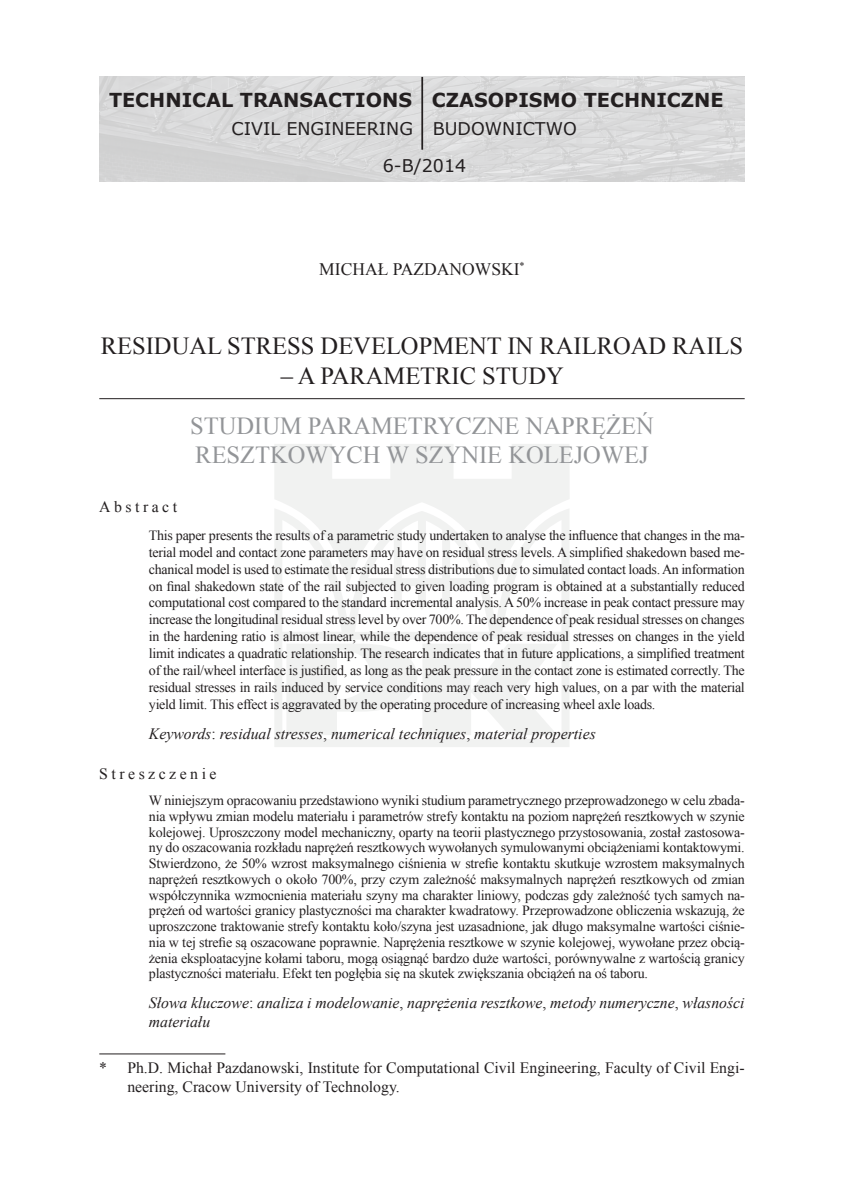
<style>
.page{position:relative;width:844px;height:1191px;background:#fff}
.page>*{position:absolute;margin:0;border:0;box-sizing:border-box;transform-origin:0 0}
.t1{font:24.5px "Times New Roman";color:#231f20}
.t2{font:24.5px "Times New Roman";color:#939598}
.t3{font:700 19.25px "Verdana";color:#231f20}
.t4{font:17.5px/37.3px "Verdana";color:#231f20}
.t5{font:17.5px "Times New Roman";color:#231f20}
.t6{font:italic 15.75px/18.9px "Times New Roman";color:#231f20}
.t7{font:15.75px/18.9px "Times New Roman";color:#231f20}
.t8{font:14px/15.8px "Times New Roman";letter-spacing:-.02em;color:#231f20;text-align:justify}
.t9{font:10.15px "Times New Roman";color:#231f20}
.s1{font-style:normal}
</style>
<div class="page">
<svg style="left:275px;top:444px;width:294px;height:303px;fill:#f1f2f1"></svg>
<hr style="left:99px;top:1053px;width:126px;height:1px;background:#231f20">
<hr style="left:99px;top:398px;width:645px;height:1px;background:#231f20">
<img style="left:99px;top:77px;width:645px;height:104px">
<hr style="left:421px;top:77px;width:2px;height:73px;background:#231f20">
<h2 class="t3" style="left:109px;top:86px;width:304px">TECHNICAL TRANSACTIONS</h2>
<p class="t4" style="left:382px;top:110px;width:85px;text-indent:-151px">CIVIL ENGINEERING<br>6-B/2014</p>
<h2 class="t3" style="left:432px;top:86px;width:293px">CZASOPISMO TECHNICZNE</h2>
<p class="t4" style="left:432px;top:110px;width:145px">BUDOWNICTWO</p>
<p class="t5" style="left:319px;top:257px;width:95px">MI CHAŁ PAZDANOWSKI</p>
<p class="t9" style="left:519px;top:259px;width:7px">*</p>
<h1 class="t1" style="left:101px;top:329px;width:287px">Residual stress DEVELO</h1>
<h1 class="t1" style="left:418px;top:329px;width:33px">PMEN</h1>
<h1 class="t1" style="left:486px;top:329px;width:70px">T IN RAILROAD</h1>
<h1 class="t1" style="left:672px;top:329px;width:15px">RAILS</h1>
<h1 class="t1" style="left:281px;top:359px;width:70px">– A PARAME</h1>
<h1 class="t1" style="left:420px;top:359px;width:145px">TRIC STUDY</h1>
<h1 class="t2" style="left:190px;top:409px;width:47px">STUDIUM</h1>
<h1 class="t2" style="left:308px;top:409px;width:30px">PARAME</h1>
<h1 class="t2" style="left:408px;top:409px;width:81px">TRYCZNE</h1>
<h1 class="t2" style="left:525px;top:409px;width:66px">NAPRężEŃ</h1>
<h1 class="t2" style="left:195px;top:439px;width:16px">RESZ</h1>
<h1 class="t2" style="left:255px;top:439px;width:36px">TKOW</h1>
<h1 class="t2" style="left:329px;top:439px;width:148px">YCH W SZYNIE</h1>
<h1 class="t2" style="left:508px;top:439px;width:18px">KOLE</h1>
<h1 class="t2" style="left:573px;top:439px;width:29px">JOWE</h1>
<h1 class="t2" style="left:639px;top:439px;width:11px">J</h1>
<p class="t7" style="left:99px;top:497px;width:79px">Abstract</p>
<p class="t8" style="left:149px;top:526px;width:597px;line-height:17px">This paper presents the results of a parametric study undertaken to analyse the influence that changes in the ma&shy;terial model and contact zone parameters may have on residual stress levels. A simplified shakedown based me&shy;chanical model is used to estimate the residual stress distributions due to simulated contact loads. An information on final shakedown state of the rail subjected to given loading program is obtained at a substantially reduced computational cost compared to the standard incremental analysis. A 50% increase in peak contact pressure may increase the longitudinal residual stress level by over 700%. The dependence of peak residual stresses on changes in the hardening ratio is almost linear, while the dependence of peak residual stresses on changes in the yield limit indicates a quadratic relationship. The research indicates that in future applications, a simplified treatment of the rail/wheel interface is justified, as long as the peak pressure in the contact zone is estimated correctly. The residual stresses in rails induced by service conditions may reach very high values, on a par with the material yield limit. This effect is aggravated by the operating procedure of increasing wheel axle loads.</p>
<p class="t6" style="left:149px;top:723px;width:448px">Keywords<span class="s1">:</span> residual stresses<span class="s1">,</span> numerical techniques<span class="s1">,</span> material properties</p>
<p class="t7" style="left:99px;top:763px;width:119px">S treszczenie</p>
<p class="t8" style="left:149px;top:792px;width:597px">W niniejszym opracowaniu przedstawiono wyniki studium parametrycznego przeprowadzonego w celu zbada&shy;nia wpływu zmian modelu materiału i parametrów strefy kontaktu na poziom naprężeń resztkowych w szynie kolejowej. Uproszczony model mechaniczny, oparty na teorii plastycznego przystosowania, został zastosowa&shy;ny do oszacowania rozkładu naprężeń resztkowych wywołanych symulowanymi obciążeniami kontaktowymi.<br>Stwierdzono, że 50% wzrost maksymalnego ciśnienia w strefie kontaktu skutkuje wzrostem maksymalnych naprężeń resztkowych o około 700%, przy czym zależność maksymalnych naprężeń resztkowych od zmian współczynnika wzmocnienia materiału szyny ma charakter liniowy, podczas gdy zależność tych samych na&shy;prężeń od wartości granicy plastyczności ma charakter kwadratowy. Przeprowadzone obliczenia wskazują, że uproszczone traktowanie strefy kontaktu koło/szyna jest uzasadnione, jak długo maksymalne wartości ciśnie&shy;nia w tej strefie są oszacowane poprawnie. Naprężenia resztkowe w szynie kolejowej, wywołane przez obcią&shy;żenia eksploatacyjne kołami taboru, mogą osiągnąć bardzo duże wartości, porównywalne z wartością granicy plastyczności materiału. Efekt ten pogłębia się na skutek zwiększania obciążeń na oś taboru.</p>
<p class="t6" style="left:149px;top:992px;width:597px">Słowa kluczowe<span class="s1">:</span> analiza i modelowanie<span class="s1">,</span> naprężenia resztkowe<span class="s1">,</span> metody numeryczne<span class="s1">,</span> własności materiału</p>
<p class="t7" style="left:127px;top:1057px;width:618px;text-indent:-28px">* Ph.D. Michał Pazdanowski, Institute for Computational Civil Engineering, Faculty of Civil Engi&shy;neering, Cracow University of Technology.</p>
</div>
